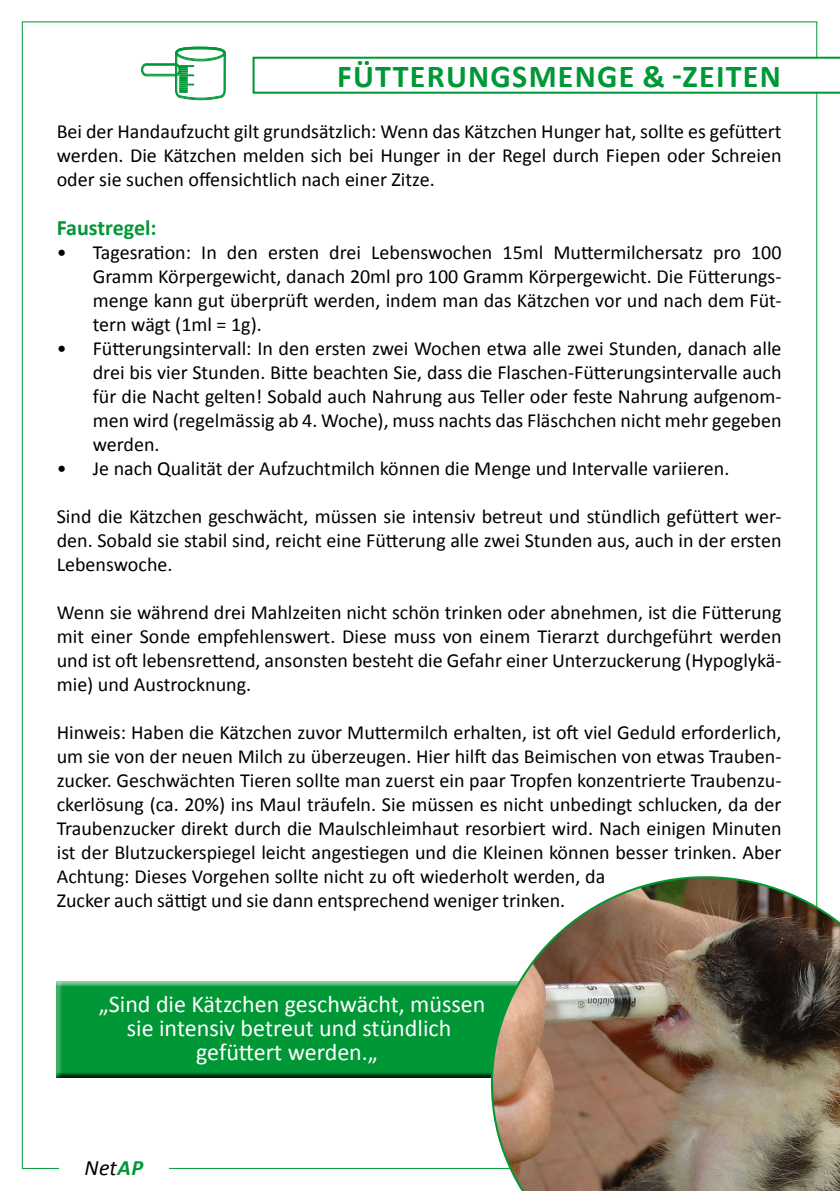
<style>
.page{position:relative;width:840px;height:1191px;background:#fff}
.page>*{position:absolute;margin:0;border:0;box-sizing:border-box;transform-origin:0 0}
.t1{font:700 32px "Calibri";letter-spacing:.04em;color:#009736}
.t2{font:24px/24px "Calibri";color:#fff;text-align:center}
.t3{font:700 22px "Calibri";color:#009736}
.t4{font:italic 22px "Calibri";color:#000}
.t5{font:20px/24px "Calibri";color:#000;text-align:justify}
.s1{font-weight:700;color:#009736}
</style>
<div class="page">
<div style="left:53px;top:977px;width:509px;height:101px;background:#000;opacity:.75"></div>
<img style="left:490px;top:876px;width:349px;height:315px">
<svg style="left:252px;top:57px;width:587px;height:37px"></svg>
<svg style="left:141px;top:47px;width:85px;height:53px"></svg>
<h1 class="t1" style="left:337px;top:57px;width:445px">FÜTTERUNGSMENGE &amp; -ZEITEN</h1>
<p class="t5" style="left:57px;top:119px;width:726px">Bei der Handaufzucht gilt grundsätzlich: Wenn das Kätzchen Hunger hat, sollte es gefüttert werden. Die Kätzchen melden sich bei Hunger in der Regel durch Fiepen oder Schreien oder sie suchen offensichtlich nach einer Zitze.</p>
<p class="t3" style="left:57px;top:213px;width:101px">FAUSTREGEL:</p>
<p class="t5" style="left:93px;top:239px;width:690px;text-indent:-36px">• Tagesration: In den ersten drei Lebenswochen 15ml Muttermilchersatz pro 100<br>Gramm Körpergewicht, danach 20ml pro 100 Gramm Körpergewicht. Die Fütterungs&shy;menge kann gut überprüft werden, indem man das Kätzchen vor und nach dem Füt&shy;tern wägt (1ml = 1g).</p>
<p class="t5" style="left:93px;top:335px;width:690px;text-indent:-36px">• Fütterungsintervall: In den ersten zwei Wochen etwa alle zwei Stunden, danach alle drei bis vier Stunden. Bitte beachten Sie, dass die Flaschen-Fütterungsintervalle auch für die Nacht gelten! Sobald auch Nahrung aus Teller oder feste Nahrung aufgenom&shy;men wird (regelmässig ab 4. Woche), muss nachts das Fläschchen nicht mehr gegeben werden.</p>
<p class="t5" style="left:57px;top:455px;width:674px">• Je nach Qualität der Aufzuchtmilch können die Menge und Intervalle variieren.</p>
<p class="t5" style="left:57px;top:503px;width:726px">Sind die Kätzchen geschwächt, müssen sie intensiv betreut und stündlich gefüttert wer&shy;den. Sobald sie stabil sind, reicht eine Fütterung alle zwei Stunden aus, auch in der ersten Lebenswoche.</p>
<p class="t5" style="left:57px;top:599px;width:726px">Wenn sie während drei Mahlzeiten nicht schön trinken oder abnehmen, ist die Fütterung mit einer Sonde empfehlenswert. Diese muss von einem Tierarzt durchgeführt werden und ist oft lebensrettend, ansonsten besteht die Gefahr einer Unterzuckerung (Hypoglykä&shy;mie) und Austrocknung.</p>
<p class="t5" style="left:57px;top:719px;width:726px;text-align:left">Hinweis: Haben die Kätzchen zuvor Muttermilch erhalten, ist oft viel Geduld erforderlich, um sie von der neuen Milch zu überzeugen. Hier hilft das Beimischen von etwas Trauben&shy;zucker. Geschwächten Tieren sollte man zuerst ein paar Tropfen konzentrierte Traubenzu&shy;ckerlösung (ca. 20%) ins Maul träufeln. Sie müssen es nicht unbedingt schlucken, da der Traubenzucker direkt durch die Maulschleimhaut resorbiert wird. Nach einigen Minuten ist der Blutzuckerspiegel leicht angestiegen und die Kleinen können besser trinken. Aber Achtung: Dieses Vorgehen sollte nicht zu oft wiederholt werden, da<br>Zucker auch sättigt und sie dann entsprechend weniger trinken.</p>
<p class="t2" style="left:99px;top:991px;width:388px">„Sind die Kätzchen geschwächt, müssen sie intensiv betreut und stündlich gefüttert werden.„</p>
<p class="t4" style="left:85px;top:1154px;width:60px">Net<span class="s1">AP</span></p>
</div>
